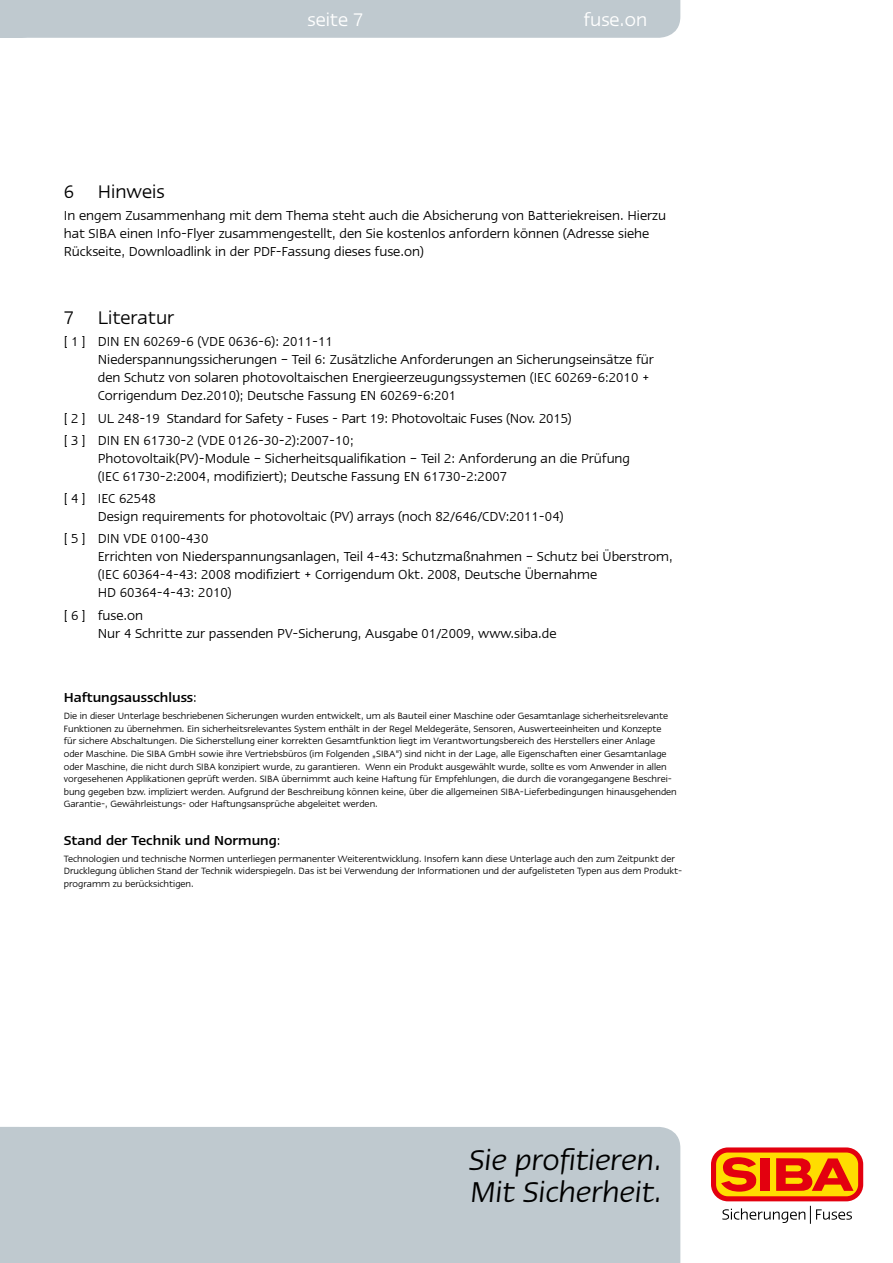
<style>
.page{position:relative;width:893px;height:1263px;background:#fff}
.page>*{position:absolute;margin:0;border:0;box-sizing:border-box;transform-origin:0 0}
.t1{font:italic 33px/31.5px "Linotype Ergo";color:#000}
.t2{font:21px "Linotype Ergo";color:#000}
.t3{font:21px "Linotype Ergo";color:#fff}
.t4{font:15px/18px "Linotype Ergo";color:#000}
.t5{font:500 15px "Linotype Ergo";color:#000}
.t6{font:10.5px/12.6px "Linotype Ergo";color:#000}
.s1{font-weight:400}
</style>
<div class="page">
<div style="left:0;top:1127px;width:680px;height:136px;background:#bfc9cf"></div>
<div style="left:0;top:0;width:680px;height:38px;background:#bfc9cf"></div>
<svg style="left:711px;top:1147px;width:152px;height:77px"></svg>
<h2 class="t3" style="left:307px;top:8px;width:58px">seite 7</h2>
<h2 class="t3" style="left:583px;top:8px;width:65px">fuse.on</h2>
<h2 class="t2" style="left:64px;top:180px;width:102px">6 Hinweis</h2>
<p class="t4" style="left:64px;top:206px;width:604px">In engem Zusammenhang mit dem Thema steht auch die Absicherung von Batteriekreisen. Hierzu hat SIBA einen Info-Flyer zusammengestellt, den Sie kostenlos anfordern können (Adresse siehe<br>Rückseite, Downloadlink in der PDF-Fassung dieses fuse.on)</p>
<h2 class="t2" style="left:64px;top:306px;width:112px">7 Literatur</h2>
<p class="t4" style="left:98px;top:332px;width:557px;text-indent:-34px">[ 1 ] DIN EN 60269-6 (VDE 0636-6): 2011-11<br>Niederspannungssicherungen – Teil 6: Zusätzliche Anforderungen an Sicherungseinsätze für den Schutz von solaren photovoltaischen Energieerzeugungssystemen (IEC 60269-6:2010 + Corrigendum Dez.2010); Deutsche Fassung EN 60269-6:201</p>
<h3 class="t4" style="left:64px;top:407px;width:510px;line-height:22.2px">[ 2 ] UL 248-19 Standard for Safety - Fuses - Part 19: Photovoltaic Fuses (Nov. 2015) [ 3 ] DIN EN 61730-2 (VDE 0126-30-2):2007-10;</h3>
<h3 class="t4" style="left:98px;top:449px;width:534px">Photovoltaik(PV)-Module – Sicherheitsqualifikation – Teil 2: Anforderung an die Prüfung (IEC 61730-2:2004, modifiziert); Deutsche Fassung EN 61730-2:2007</h3>
<h3 class="t4" style="left:98px;top:489px;width:467px;text-indent:-34px">[ 4 ] IEC 62548<br>Design requirements for photovoltaic (PV) arrays (noch 82/646/CDV:2011-04)</h3>
<h3 class="t4" style="left:98px;top:529px;width:576px;text-indent:-34px">[ 5 ] DIN VDE 0100-430<br>Errichten von Niederspannungsanlagen, Teil 4-43: Schutzmaßnahmen – Schutz bei Überstrom, (IEC 60364-4-43: 2008 modifiziert + Corrigendum Okt. 2008, Deutsche Übernahme<br>HD 60364-4-43: 2010)</h3>
<h3 class="t4" style="left:98px;top:606px;width:460px;text-indent:-34px">[ 6 ] fuse.on<br>Nur 4 Schritte zur passenden PV-Sicherung, Ausgabe 01/2009, www.siba.de</h3>
<h3 class="t5" style="left:64px;top:690px;width:135px">Haftungsausschluss<span class="s1">:</span></h3>
<p class="t6" style="left:64px;top:709px;width:615px">Die in dieser Unterlage beschriebenen Sicherungen wurden entwickelt, um als Bauteil einer Maschine oder Gesamtanlage sicherheitsrelevante Funktionen zu übernehmen. Ein sicherheitsrelevantes System enthält in der Regel Meldegeräte, Sensoren, Auswerteeinheiten und Konzepte<br>für sichere Abschaltungen. Die Sicherstellung einer korrekten Gesamtfunktion liegt im Verantwortungsbereich des Herstellers einer Anlage oder Maschine. Die SIBA GmbH sowie ihre Vertriebsbüros (im Folgenden „SIBA“) sind nicht in der Lage, alle Eigenschaften einer Gesamtanlage oder Maschine, die nicht durch SIBA konzipiert wurde, zu garantieren. Wenn ein Produkt ausgewählt wurde, sollte es vom Anwender in allen vorgesehenen Applikationen geprüft werden. SIBA übernimmt auch keine Haftung für Empfehlungen, die durch die vorangegangene Beschrei&shy;bung gegeben bzw. impliziert werden. Aufgrund der Beschreibung können keine, über die allgemeinen SIBA-Lieferbedingungen hinausgehenden Garantie-, Gewährleistungs- oder Haftungsansprüche abgeleitet werden.</p>
<h3 class="t5" style="left:64px;top:832px;width:218px">Stand der Technik und Normung<span class="s1">:</span></h3>
<p class="t6" style="left:64px;top:852px;width:620px">Technologien und technische Normen unterliegen permanenter Weiterentwicklung. Insofern kann diese Unterlage auch den zum Zeitpunkt der<br>Drucklegung üblichen Stand der Technik widerspiegeln. Das ist bei Verwendung der Informationen und der aufgelisteten Typen aus dem Produkt&shy;programm zu berücksichtigen.</p>
<h1 class="t1" style="left:469px;top:1144px;width:194px">Sie profitieren.<br>Mit Sicherheit.</h1>
</div>
